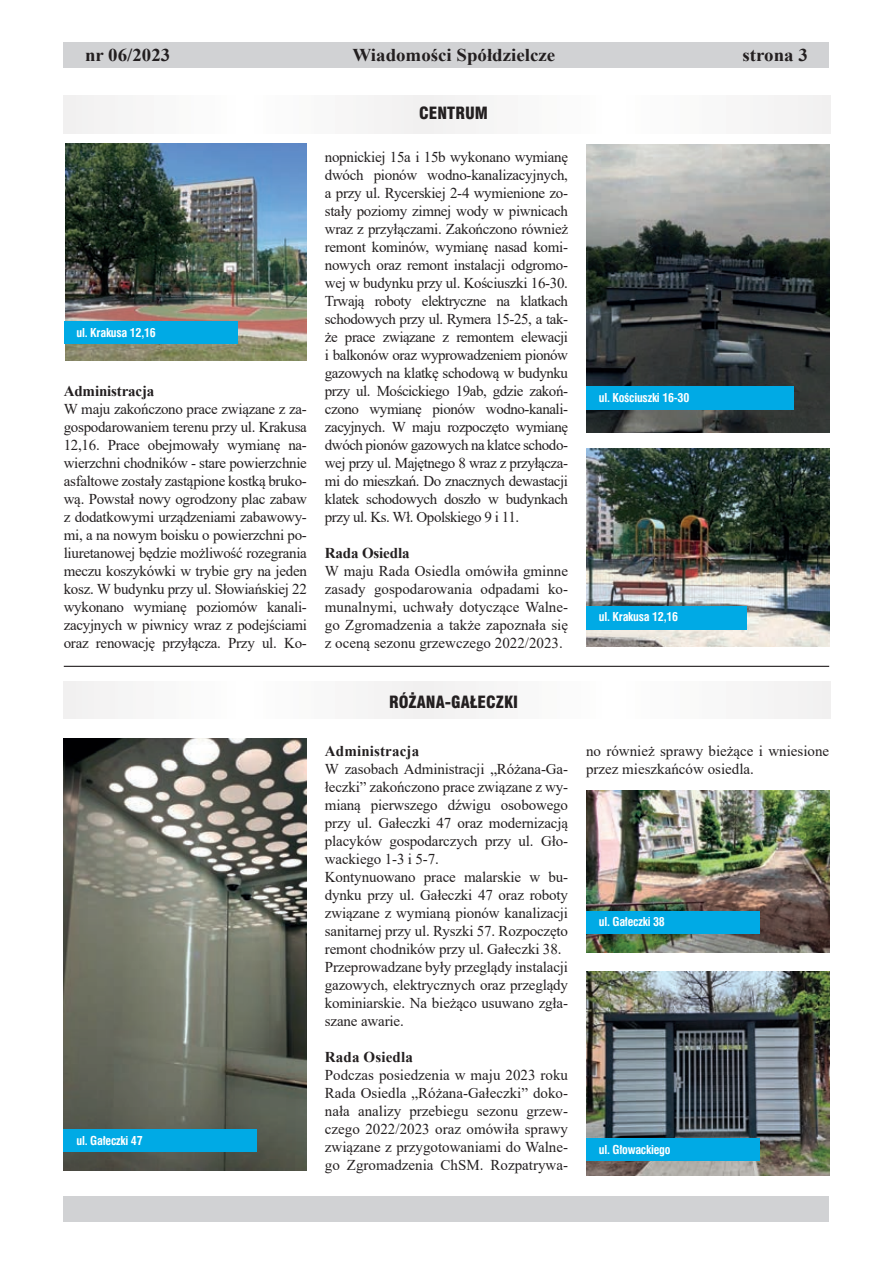
<style>
.page{position:relative;width:893px;height:1263px;background:#fff}
.page>*{position:absolute;margin:0;border:0;box-sizing:border-box;transform-origin:0 0}
.t1{font:700 18px "Times New Roman";color:#231f20;scale:1.05 1}
.t2{font:16.5px "Swis 721 Blk Cn EU";color:#231f20}
.t3{font:15px/18px "Times New Roman";letter-spacing:-.01em;color:#231f20;text-align:justify}
.t4{font:700 15px "Times New Roman";color:#231f20}
.t5{font:700 12px "Swis 721 Cn EU";letter-spacing:-.02em;color:#fff}
</style>
<div class="page">
<div style="left:64px;top:42px;width:765px;height:26px;background:#d1d2d4"></div>
<div style="left:64px;top:1196px;width:765px;height:26px;background:#d1d2d4"></div>
<div style="left:64px;top:95px;width:766px;height:38px;background:#f8f8f8"></div>
<div style="left:64px;top:681px;width:766px;height:38px;background:#f8f8f8"></div>
<img style="left:65px;top:144px;width:242px;height:216px">
<img style="left:586px;top:144px;width:243px;height:288px">
<hr style="left:64px;top:666px;width:765px;height:1px;background:#231f20">
<img style="left:64px;top:738px;width:243px;height:433px">
<div style="left:64px;top:1129px;width:193px;height:23px;background:#00aae5"></div>
<div style="left:64px;top:321px;width:174px;height:23px;background:#00aae5"></div>
<div style="left:586px;top:386px;width:207px;height:24px;background:#00aae5"></div>
<img style="left:586px;top:971px;width:243px;height:205px">
<img style="left:586px;top:791px;width:243px;height:162px">
<div style="left:586px;top:1138px;width:174px;height:23px;background:#00aae5"></div>
<div style="left:586px;top:911px;width:174px;height:23px;background:#00aae5"></div>
<img style="left:586px;top:448px;width:243px;height:198px">
<div style="left:586px;top:606px;width:161px;height:23px;background:#00aae5"></div>
<p class="t1" style="left:85px;top:42px;width:83px">nr 06/2023</p>
<p class="t1" style="left:352px;top:42px;width:195px">Wiadomości Spółdzielcze</p>
<p class="t1" style="left:743px;top:42px;width:64px">strona 3</p>
<p class="t5" style="left:77px;top:325px;width:81px">ul. Krakusa 12,16</p>
<p class="t4" style="left:64px;top:380px;width:92px">Administracja</p>
<p class="t3" style="left:64px;top:400px;width:245px">W maju zakończono prace związane z za&shy;gospodarowaniem terenu przy ul. Krakusa 12,16. Prace obejmowały wymianę na&shy;wierzchni chodników - stare powierzchnie asfaltowe zostały zastąpione kostką bruko&shy;wą. Powstał nowy ogrodzony plac zabaw z dodatkowymi urządzeniami zabawowy&shy;mi, a na nowym boisku o powierzchni po&shy;liuretanowej będzie możliwość rozegrania meczu koszykówki w trybie gry na jeden kosz. W budynku przy ul. Słowiańskiej 22 wykonano wymianę poziomów kanali&shy;zacyjnych w piwnicy wraz z podejściami oraz renowację przyłącza. Przy ul. Ko-</p>
<p class="t5" style="left:77px;top:1133px;width:68px">ul. Gałeczki 47</p>
<p class="t2" style="left:419px;top:103px;width:70px">CENTRUM</p>
<p class="t3" style="left:325px;top:148px;width:245px">nopnickiej 15a i 15b wykonano wymianę dwóch pionów wodno-kanalizacyjnych, a przy ul. Rycerskiej 2-4 wymienione zo&shy;stały poziomy zimnej wody w piwnicach wraz z przyłączami. Zakończono również remont kominów, wymianę nasad komi&shy;nowych oraz remont instalacji odgromo&shy;wej w budynku przy ul. Kościuszki 16-30.<br>Trwają roboty elektryczne na klatkach schodowych przy ul. Rymera 15-25, a tak&shy;że prace związane z remontem elewacji i balkonów oraz wyprowadzeniem pionów gazowych na klatkę schodową w budynku przy ul. Mościckiego 19ab, gdzie zakoń&shy;czono wymianę pionów wodno-kanali&shy;zacyjnych. W maju rozpoczęto wymianę dwóch pionów gazowych na klatce schodo&shy;wej przy ul. Majętnego 8 wraz z przyłącza&shy;mi do mieszkań. Do znacznych dewastacji klatek schodowych doszło w budynkach przy ul. Ks. Wł. Opolskiego 9 i 11.</p>
<p class="t4" style="left:325px;top:542px;width:86px">Rada Osiedla</p>
<p class="t3" style="left:325px;top:562px;width:245px">W maju Rada Osiedla omówiła gminne zasady gospodarowania odpadami ko&shy;munalnymi, uchwały dotyczące Walne&shy;go Zgromadzenia a także zapoznała się z oceną sezonu grzewczego 2022/2023.</p>
<p class="t2" style="left:389px;top:692px;width:130px">RÓŻANA-GAŁECZKI</p>
<p class="t4" style="left:325px;top:740px;width:96px">Administracja</p>
<p class="t3" style="left:325px;top:760px;width:245px;text-align:left">W zasobach Administracji „Różana-Ga&shy;łeczki” zakończono prace związane z wy&shy;mianą pierwszego dźwigu osobowego przy ul. Gałeczki 47 oraz modernizacją placyków gospodarczych przy ul. Gło&shy;wackiego 1-3 i 5-7.<br>Kontynuowano prace malarskie w bu&shy;dynku przy ul. Gałeczki 47 oraz roboty związane z wymianą pionów kanalizacji sanitarnej przy ul. Ryszki 57. Rozpoczęto remont chodników przy ul. Gałeczki 38.<br>Przeprowadzane były przeglądy instalacji gazowych, elektrycznych oraz przeglądy kominiarskie. Na bieżąco usuwano zgła&shy;szane awarie.</p>
<p class="t4" style="left:325px;top:1046px;width:89px">Rada Osiedla</p>
<p class="t3" style="left:325px;top:1066px;width:245px">Podczas posiedzenia w maju 2023 roku Rada Osiedla „Różana-Gałeczki” doko&shy;nała analizy przebiegu sezonu grzew&shy;czego 2022/2023 oraz omówiła sprawy związane z przygotowaniami do Walne&shy;go Zgromadzenia ChSM. Rozpatrywa-</p>
<p class="t5" style="left:599px;top:390px;width:92px">ul. Kościuszki 16-30</p>
<p class="t5" style="left:599px;top:610px;width:81px">ul. Krakusa 12,16</p>
<p class="t3" style="left:586px;top:742px;width:245px">no również sprawy bieżące i wniesione przez mieszkańców osiedla.</p>
<p class="t5" style="left:599px;top:915px;width:68px">ul. Gałeczki 38</p>
<p class="t5" style="left:599px;top:1142px;width:73px">ul. Głowackiego</p>
</div>
